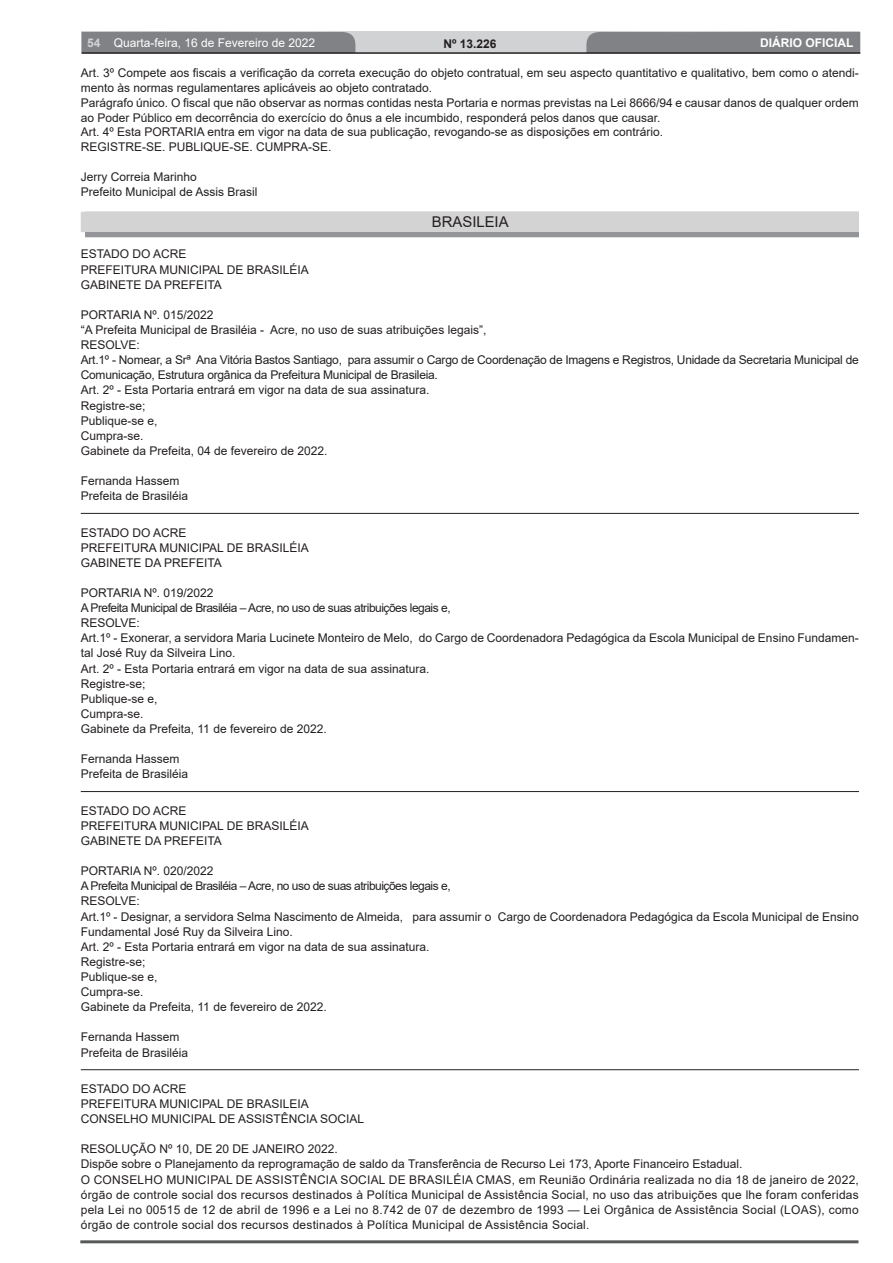
<style>
.page{position:relative;width:893px;height:1263px;background:#fff}
.page>*{position:absolute;margin:0;border:0;box-sizing:border-box;transform-origin:0 0}
.t1{font:14.85px "Arial";color:#231f20}
.t2{font:12px/15.1px "Arial";color:#231f20}
.t3{font:12px/15.1px "Arial";letter-spacing:.02em;color:#231f20}
.t4{font:12px "Arial";color:#fff}
.t5{font:700 12px "Arial";color:#fff}
.t6{font:700 12px "Arial";color:#231f20}
.s1{font-weight:700;color:#d1d2d4}
</style>
<div class="page">
<div style="left:82px;top:31px;width:778px;height:21px;background:#d1d2d4"></div>
<svg style="left:82px;top:32px;width:778px;height:20px"></svg>
<hr style="left:82px;top:52px;width:778px;height:2px;background:#231f20">
<hr style="left:80px;top:1240px;width:778px;height:3px;background:#57585a">
<div style="left:85px;top:212px;width:774px;height:25px;background:#939598"></div>
<div style="left:81px;top:212px;width:778px;height:20px;background:#d3d3d4"></div>
<hr style="left:81px;top:513px;width:778px;height:1px;background:#231f20">
<hr style="left:81px;top:791px;width:778px;height:1px;background:#231f20">
<hr style="left:81px;top:1069px;width:778px;height:1px;background:#231f20">
<p class="t4" style="left:87px;top:35px;width:230px"><span class="s1">54</span> Quarta-feira, 16 de Fevereiro de 2022</p>
<p class="t6" style="left:443px;top:35px;width:55px">Nº 13.226</p>
<p class="t5" style="left:760px;top:35px;width:100px">DIÁRIO OFICIAL<sup>54</sup></p>
<p class="t2" style="left:81px;top:65px;width:780px">Art. 3º Compete aos fiscais a verificação da correta execução do objeto contratual, em seu aspecto quantitativo e qualitativo, bem como o atendi&shy;mento às normas regulamentares aplicáveis ao objeto contratado.<br>Parágrafo único. O fiscal que não observar as normas contidas nesta Portaria e normas previstas na Lei 8666/94 e causar danos de qualquer ordem ao Poder Público em decorrência do exercício do ônus a ele incumbido, responderá pelos danos que causar.<br>Art. 4º Esta PORTARIA entra em vigor na data de sua publicação, revogando-se as disposições em contrário.<br>REGISTRE-SE. PUBLIQUE-SE. CUMPRA-SE.</p>
<p class="t2" style="left:81px;top:169px;width:178px">Jerry Correia Marinho<br>Prefeito Municipal de Assis Brasil</p>
<p class="t1" style="left:432px;top:211px;width:78px">BRASILEIA</p>
<p class="t2" style="left:81px;top:247px;width:230px">ESTADO DO ACRE<br>PREFEITURA MUNICIPAL DE BRASILÉIA<br>GABINETE DA PREFEITA</p>
<p class="t2" style="left:81px;top:307px;width:779px">PORTARIA Nº. 015/2022<br>“A Prefeita Municipal de Brasiléia - Acre, no uso de suas atribuições legais”,<br>RESOLVE:<br>Art.1º - Nomear, a Srª Ana Vitória Bastos Santiago, para assumir o Cargo de Coordenação de Imagens e Registros, Unidade da Secretaria Municipal de Comunicação, Estrutura orgânica da Prefeitura Municipal de Brasileia.<br>Art. 2º - Esta Portaria entrará em vigor na data de sua assinatura.<br>Registre-se;<br>Publique-se e,<br>Cumpra-se.<br>Gabinete da Prefeita, 04 de fevereiro de 2022.</p>
<p class="t2" style="left:81px;top:473px;width:109px">Fernanda Hassem<br>Prefeita de Brasiléia</p>
<p class="t2" style="left:81px;top:525px;width:230px">ESTADO DO ACRE<br>PREFEITURA MUNICIPAL DE BRASILÉIA<br>GABINETE DA PREFEITA</p>
<p class="t2" style="left:81px;top:585px;width:780px">PORTARIA Nº. 019/2022<br>A Prefeita Municipal de Brasiléia – Acre, no uso de suas atribuições legais e,<br>RESOLVE:<br>Art.1º - Exonerar, a servidora Maria Lucinete Monteiro de Melo, do Cargo de Coordenadora Pedagógica da Escola Municipal de Ensino Fundamen&shy;tal José Ruy da Silveira Lino.<br>Art. 2º - Esta Portaria entrará em vigor na data de sua assinatura.<br>Registre-se;<br>Publique-se e,<br>Cumpra-se.<br>Gabinete da Prefeita, 11 de fevereiro de 2022.</p>
<p class="t2" style="left:81px;top:751px;width:109px">Fernanda Hassem<br>Prefeita de Brasiléia</p>
<p class="t2" style="left:81px;top:803px;width:230px">ESTADO DO ACRE<br>PREFEITURA MUNICIPAL DE BRASILÉIA<br>GABINETE DA PREFEITA</p>
<p class="t2" style="left:81px;top:863px;width:780px">PORTARIA Nº. 020/2022<br>A Prefeita Municipal de Brasiléia – Acre, no uso de suas atribuições legais e,<br>RESOLVE:<br>Art.1º - Designar, a servidora Selma Nascimento de Almeida, para assumir o Cargo de Coordenadora Pedagógica da Escola Municipal de Ensino Fundamental José Ruy da Silveira Lino.<br>Art. 2º - Esta Portaria entrará em vigor na data de sua assinatura.<br>Registre-se;<br>Publique-se e,<br>Cumpra-se.<br>Gabinete da Prefeita, 11 de fevereiro de 2022.</p>
<p class="t2" style="left:81px;top:1029px;width:109px">Fernanda Hassem<br>Prefeita de Brasiléia</p>
<p class="t2" style="left:81px;top:1081px;width:285px">ESTADO DO ACRE<br>PREFEITURA MUNICIPAL DE BRASILEIA<br>CONSELHO MUNICIPAL DE ASSISTÊNCIA SOCIAL</p>
<p class="t3" style="left:81px;top:1141px;width:780px">RESOLUÇÃO Nº 10, DE 20 DE JANEIRO 2022.<br>Dispõe sobre o Planejamento da reprogramação de saldo da Transferência de Recurso Lei 173, Aporte Financeiro Estadual.<br>O CONSELHO MUNICIPAL DE ASSISTÊNCIA SOCIAL DE BRASILÉIA CMAS, em Reunião Ordinária realizada no dia 18 de janeiro de 2022, órgão de controle social dos recursos destinados à Política Municipal de Assistência Social, no uso das atribuições que lhe foram conferidas pela Lei no 00515 de 12 de abril de 1996 e a Lei no 8.742 de 07 de dezembro de 1993 — Lei Orgânica de Assistência Social (LOAS), como órgão de controle social dos recursos destinados à Política Municipal de Assistência Social.</p>
</div>
